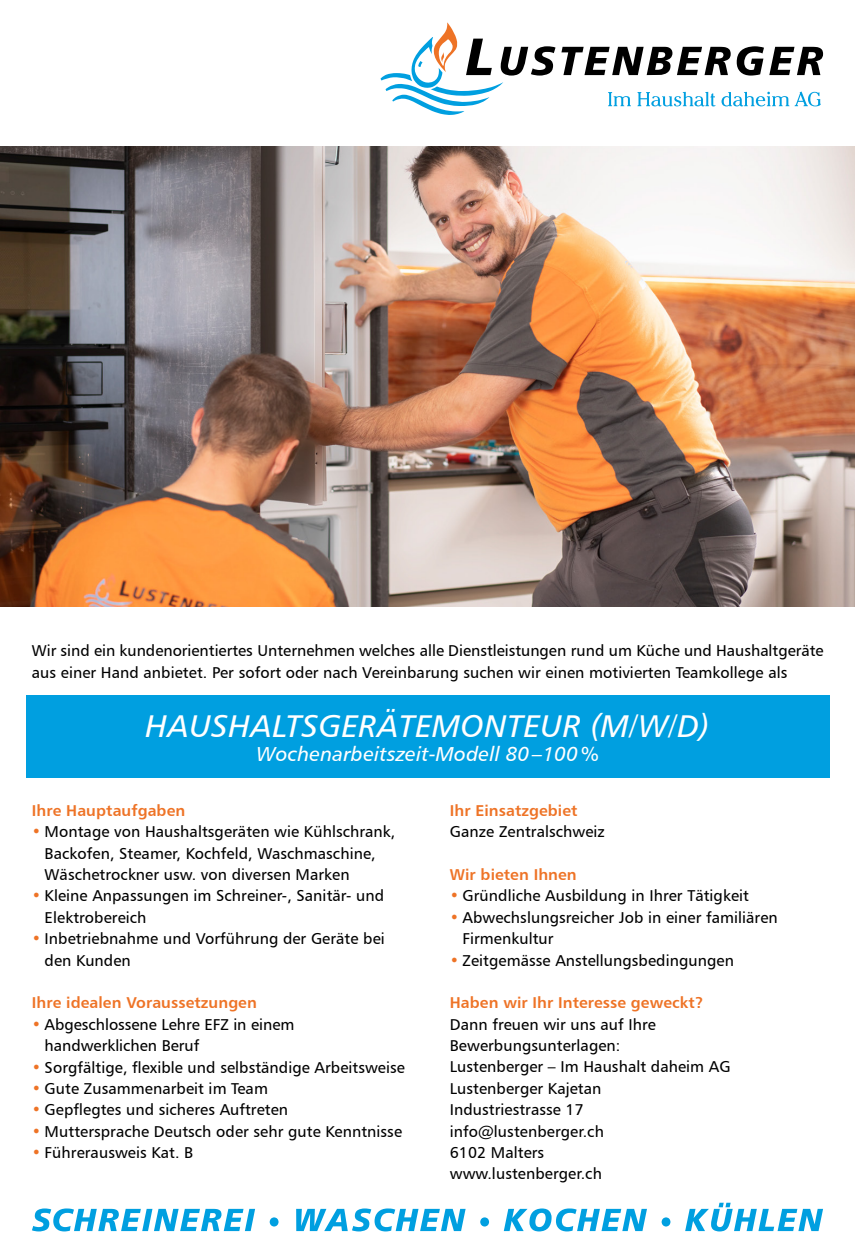
<style>
.page{position:relative;width:855px;height:1257px;background:#fff}
.page>*{position:absolute;margin:0;border:0;box-sizing:border-box;transform-origin:0 0}
.t1{font:31.5px "Humanist 777 BT Italic B";letter-spacing:.01em;color:#fff}
.t2{font:20.25px "Humanist 777 BT Italic B";letter-spacing:.01em;color:#fff}
.t3{font:15.75px/21.4px "Humanist 777 BT Roman B";letter-spacing:.005em;color:#000}
.t4{font:15.75px "Humanist 777 BT Bold B";letter-spacing:.005em;color:#ee7326}
.s1{color:#ee7326}
</style>
<div class="page">
<svg style="left:32px;top:1208px;width:223px;height:23px"></svg>
<svg style="left:270px;top:1217px;width:8px;height:9px"></svg>
<svg style="left:296px;top:1208px;width:169px;height:23px"></svg>
<svg style="left:480px;top:1217px;width:9px;height:9px"></svg>
<svg style="left:504px;top:1208px;width:143px;height:23px"></svg>
<svg style="left:661px;top:1217px;width:9px;height:9px"></svg>
<svg style="left:685px;top:1202px;width:138px;height:29px"></svg>
<svg style="left:561px;top:47px;width:169px;height:28px"></svg>
<svg style="left:736px;top:46px;width:87px;height:30px"></svg>
<svg style="left:380px;top:22px;width:175px;height:93px"></svg>
<svg style="left:608px;top:92px;width:23px;height:14px"></svg>
<svg style="left:637px;top:92px;width:78px;height:14px"></svg>
<svg style="left:721px;top:91px;width:99px;height:15px"></svg>
<img style="left:0;top:147px;width:855px;height:459px">
<div style="left:26px;top:695px;width:803px;height:83px;background:#009fe0"></div>
<p class="t3" style="left:32px;top:640px;width:793px">Wir sind ein kundenorientiertes Unternehmen welches alle Dienstleistungen rund um Küche und Haushaltgeräte aus einer Hand anbietet. Per sofort oder nach Vereinbarung suchen wir einen motivierten Teamkollege als</p>
<h1 class="t1" style="left:145px;top:706px;width:565px">HAUSHALTSGERÄTEMONTEUR (M/W/D)</h1>
<p class="t2" style="left:256px;top:741px;width:344px">Wochenarbeitszeit-Modell 80–100 %</p>
<p class="t4" style="left:32px;top:800px;width:155px">Ihre Hauptaufgaben</p>
<p class="t3" style="left:45px;top:820px;width:352px;text-indent:-13px"><span class="s1">•</span> Montage von Haushaltsgeräten wie Kühlschrank,<br>Backofen, Steamer, Kochfeld, Waschmaschine,<br>Wäschetrockner usw. von diversen Marken</p>
<p class="t3" style="left:45px;top:885px;width:341px;text-indent:-13px"><span class="s1">•</span> Kleine Anpassungen im Schreiner-, Sanitär- und<br>Elektrobereich</p>
<p class="t3" style="left:45px;top:927px;width:342px;text-indent:-13px"><span class="s1">•</span> Inbetriebnahme und Vorführung der Geräte bei den Kunden</p>
<p class="t4" style="left:32px;top:993px;width:226px">Ihre idealen Voraussetzungen</p>
<p class="t3" style="left:45px;top:1013px;width:251px;text-indent:-13px"><span class="s1">•</span> Abgeschlossene Lehre EFZ in einem handwerklichen Beruf</p>
<p class="t3" style="left:32px;top:1056px;width:374px"><span class="s1">•</span> Sorgfältige, flexible und selbständige Arbeitsweise</p>
<p class="t3" style="left:32px;top:1077px;width:237px"><span class="s1">•</span> Gute Zusammenarbeit im Team</p>
<p class="t3" style="left:32px;top:1098px;width:258px"><span class="s1">•</span> Gepflegtes und sicheres Auftreten</p>
<p class="t3" style="left:32px;top:1120px;width:372px"><span class="s1">•</span> Muttersprache Deutsch oder sehr gute Kenntnisse</p>
<p class="t3" style="left:32px;top:1141px;width:163px"><span class="s1">•</span> Führerausweis Kat. B</p>
<p class="t4" style="left:450px;top:800px;width:129px">Ihr Einsatzgebiet</p>
<p class="t3" style="left:450px;top:820px;width:157px">Ganze Zentralschweiz</p>
<p class="t4" style="left:450px;top:864px;width:128px">Wir bieten Ihnen</p>
<p class="t3" style="left:450px;top:885px;width:301px"><span class="s1">•</span> Gründliche Ausbildung in Ihrer Tätigkeit</p>
<p class="t3" style="left:462px;top:906px;width:317px;text-indent:-13px"><span class="s1">•</span> Abwechslungsreicher Job in einer familiären<br>Firmenkultur</p>
<p class="t3" style="left:450px;top:949px;width:286px"><span class="s1">•</span> Zeitgemässe Anstellungsbedingungen</p>
<p class="t4" style="left:450px;top:992px;width:255px">Haben wir Ihr Interesse geweckt?</p>
<p class="t3" style="left:450px;top:1013px;width:282px">Dann freuen wir uns auf Ihre<br>Bewerbungsunterlagen:<br>Lustenberger – Im Haushalt daheim AG<br>Lustenberger Kajetan<br>Industriestrasse 17 info@lustenberger.ch<br>6102 Malters<br>www.lustenberger.ch</p>
</div>
